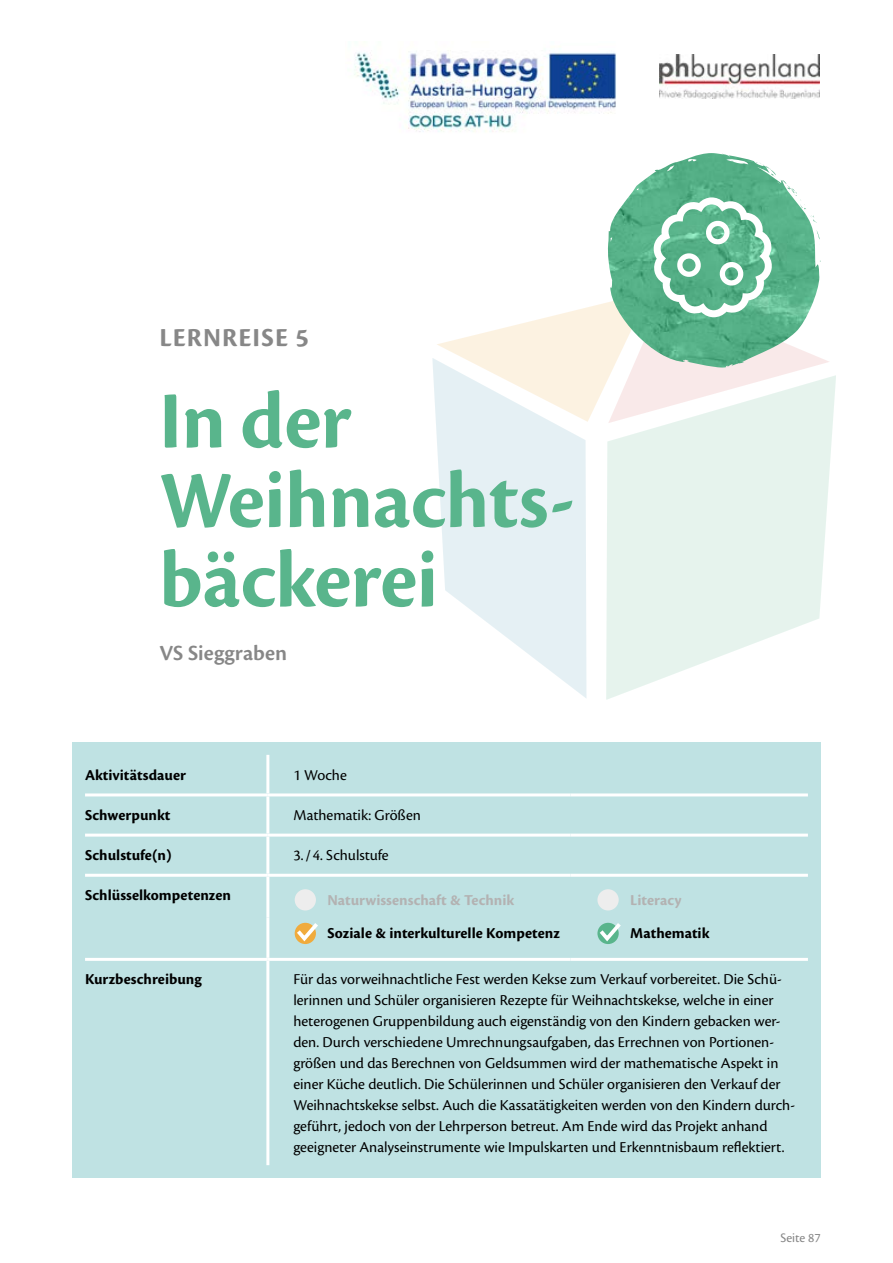
<style>
.page{position:relative;width:893px;height:1263px;background:#fff}
.page>*{position:absolute;margin:0;border:0;box-sizing:border-box;transform-origin:0 0}
.t1{font:84px/79.5px "Cronos Pro Bold Disp";color:#59b58c}
.t2{font:700 27px "Cronos Pro";letter-spacing:.04em;color:#878787}
.t3{font:600 22.5px "Cronos Pro";letter-spacing:.005em;color:#878787}
.t4{font:15.75px/21px "Cronos Pro";color:#000}
.t5{font:700 15.75px "Cronos Pro";color:#000}
.t6{font:700 15.75px "Cronos Pro";color:#b3b2b2}
.t7{font:13.5px "Cronos Pro";letter-spacing:-.005em;color:#878787}
</style>
<div class="page">
<svg style="left:606px;top:375px;width:230px;height:325px;fill:#e6f3ed"></svg>
<svg style="left:432px;top:358px;width:154px;height:340px;fill:#e5f0f4"></svg>
<div style="left:72px;top:742px;width:749px;height:436px;background:#bfe2e3"></div>
<hr style="left:266px;top:755px;width:3px;height:38px;background:#fff">
<hr style="left:85px;top:793px;width:183px;height:3px;background:#fff">
<hr style="left:268px;top:793px;width:303px;height:3px;background:#fff">
<hr style="left:266px;top:796px;width:3px;height:38px;background:#fff">
<hr style="left:571px;top:793px;width:237px;height:3px;background:#fff">
<hr style="left:85px;top:834px;width:183px;height:3px;background:#fff">
<hr style="left:268px;top:834px;width:303px;height:3px;background:#fff">
<hr style="left:266px;top:837px;width:3px;height:37px;background:#fff">
<hr style="left:571px;top:834px;width:237px;height:3px;background:#fff">
<hr style="left:85px;top:874px;width:183px;height:3px;background:#fff">
<hr style="left:268px;top:874px;width:303px;height:3px;background:#fff">
<hr style="left:266px;top:877px;width:3px;height:40px;background:#fff">
<hr style="left:571px;top:874px;width:237px;height:3px;background:#fff">
<hr style="left:266px;top:917px;width:3px;height:41px;background:#fff">
<hr style="left:85px;top:958px;width:183px;height:3px;background:#fff">
<hr style="left:268px;top:958px;width:303px;height:3px;background:#fff">
<hr style="left:266px;top:961px;width:3px;height:204px;background:#fff">
<hr style="left:571px;top:958px;width:237px;height:3px;background:#fff">
<div style="left:295px;top:889px;width:21px;height:21px;background:#ededed;border-radius:50%"></div>
<div style="left:597px;top:889px;width:22px;height:21px;background:#ededed;border-radius:50%"></div>
<svg style="left:294px;top:922px;width:24px;height:22px"></svg>
<svg style="left:597px;top:922px;width:24px;height:22px"></svg>
<img style="left:354px;top:52px;width:262px;height:80px">
<img style="left:659px;top:55px;width:160px;height:43px">
<img style="left:628px;top:153px;width:169px;height:44px">
<svg style="left:436px;top:197px;width:394px;height:226px"></svg>
<h2 class="t2" style="left:160px;top:322px;width:151px">LERNREISE 5</h2>
<h1 class="t1" style="left:159px;top:382px;width:417px">In der<br>Weihnachts&shy;bäckerei</h1>
<h3 class="t3" style="left:159px;top:640px;width:129px">VS Sieggraben</h3>
<p class="t5" style="left:85px;top:766px;width:103px">Aktivitätsdauer</p>
<p class="t4" style="left:293px;top:764px;width:55px">1 Woche</p>
<p class="t5" style="left:85px;top:806px;width:87px">Schwerpunkt</p>
<p class="t4" style="left:293px;top:805px;width:129px">Mathematik: Größen</p>
<p class="t5" style="left:85px;top:846px;width:88px">Schulstufe(n)</p>
<p class="t4" style="left:293px;top:845px;width:97px">3./ 4. Schulstufe</p>
<p class="t5" style="left:85px;top:886px;width:147px">Schlüsselkompetenzen</p>
<p class="t6" style="left:327px;top:890px;width:188px">Naturwissenschaft &amp; Technik</p>
<p class="t6" style="left:630px;top:890px;width:53px">Literacy</p>
<p class="t5" style="left:327px;top:924px;width:234px">Soziale &amp; interkulturelle Kompetenz</p>
<p class="t5" style="left:630px;top:924px;width:81px">Mathematik</p>
<p class="t5" style="left:85px;top:970px;width:118px">Kurzbeschreibung</p>
<p class="t4" style="left:293px;top:969px;width:503px">Für das vorweihnachtliche Fest werden Kekse zum Verkauf vorbereitet. Die Schü&shy;lerinnen und Schüler organisieren Rezepte für Weihnachtskekse, welche in einer heterogenen Gruppenbildung auch eigenständig von den Kindern gebacken wer&shy;den. Durch verschiedene Umrechnungsaufgaben, das Errechnen von Portionen&shy;größen und das Berechnen von Geldsummen wird der mathematische Aspekt in einer Küche deutlich. Die Schülerinnen und Schüler organisieren den Verkauf der Weihnachtskekse selbst. Auch die Kassatätigkeiten werden von den Kindern durch&shy;geführt, jedoch von der Lehrperson betreut. Am Ende wird das Projekt anhand geeigneter Analyseinstrumente wie Impulskarten und Erkenntnisbaum reflektiert.</p>
<p class="t7" style="left:780px;top:1230px;width:42px">Seite 87</p>
</div>
